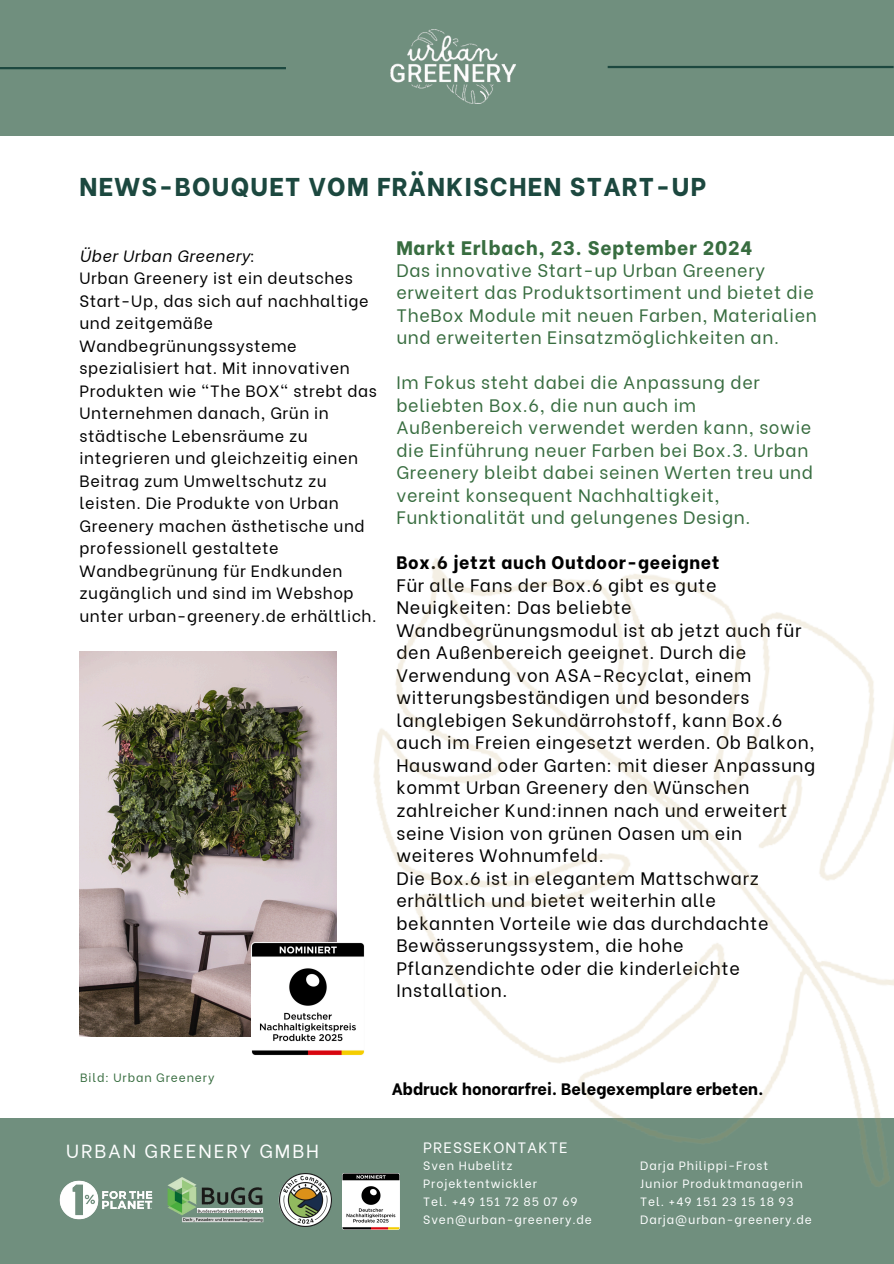
<style>
.page{position:relative;width:894px;height:1264px;background:#fff}
.page>*{position:absolute;margin:0;border:0;box-sizing:border-box;transform-origin:0 0}
.t1{font:800 25.65px "Be Vietnam";letter-spacing:.05em;color:#1c483f}
.t2{font:800 19.5px "Be Vietnam";letter-spacing:.035em;color:#386d40}
.t3{font:18.9px "Be Vietnam";letter-spacing:.1em;color:#feffff}
.t4{font:18px/22.5px "Be Vietnam";letter-spacing:.035em;color:#000}
.t5{font:18px/22.5px "Be Vietnam";letter-spacing:.035em;color:#386d40}
.t6{font:800 16.5px "Be Vietnam";color:#000}
.t7{font:16.35px/22.5px "Be Vietnam";letter-spacing:.035em;color:#000}
.t8{font:15px "Be Vietnam";letter-spacing:.075em;color:#feffff}
.t9{font:12px/18px "Be Vietnam";letter-spacing:.075em;color:#feffff}
.t10{font:12px "Be Vietnam";letter-spacing:.075em;color:#386d40}
.s1{font-style:italic}
.s2{font-weight:800}
</style>
<div class="page">
<div style="left:0;top:0;width:893px;height:136px;background:#708f7e"></div>
<div style="left:0;top:1118px;width:893px;height:145px;background:#708f7e"></div>
<img style="left:390px;top:30px;width:126px;height:74px">
<hr style="left:0;top:67px;width:286px;height:2px;background:#1c483f">
<hr style="left:607px;top:66px;width:286px;height:2px;background:#1c483f">
<img style="left:331px;top:558px;width:562px;height:661px">
<img style="left:167px;top:1177px;width:97px;height:46px">
<img style="left:59px;top:1180px;width:94px;height:39px">
<img style="left:279px;top:1173px;width:52px;height:52px">
<img style="left:80px;top:651px;width:256px;height:385px">
<img style="left:252px;top:942px;width:112px;height:113px">
<img style="left:343px;top:1173px;width:56px;height:56px">
<p class="t1" style="left:80px;top:165px;width:627px">NEWS-BOUQUET VOM FRÄNKISCHEN START-UP</p>
<p class="t7" style="left:80px;top:243px;width:299px"><span class="s1">Über Urban Greenery</span>:<br>Urban Greenery ist ein deutsches<br>Start-Up, das sich auf nachhaltige und zeitgemäße<br>Wandbegrünungssysteme spezialisiert hat. Mit innovativen<br>Produkten wie "The BOX" strebt das<br>Unternehmen danach, Grün in städtische Lebensräume zu integrieren und gleichzeitig einen<br>Beitrag zum Umweltschutz zu leisten. Die Produkte von Urban<br>Greenery machen ästhetische und professionell gestaltete<br>Wandbegrünung für Endkunden zugänglich und sind im Webshop unter urban-greenery.de erhältlich.</p>
<h1 class="t2" style="left:396px;top:232px;width:357px">Markt Erlbach, 23. September 2024</h1>
<h1 class="t5" style="left:396px;top:257px;width:422px">Das innovative Start-up Urban Greenery erweitert das Produktsortiment und bietet die TheBox Module mit neuen Farben, Materialien und erweiterten Einsatzmöglichkeiten an.</h1>
<h3 class="t5" style="left:396px;top:369px;width:418px">Im Fokus steht dabei die Anpassung der beliebten Box.6, die nun auch im Außenbereich verwendet werden kann, sowie die Einführung neuer Farben bei Box.3. Urban Greenery bleibt dabei seinen Werten treu und vereint konsequent Nachhaltigkeit, Funktionalität und gelungenes Design.</h3>
<h3 class="t4" style="left:396px;top:549px;width:420px"><span class="s2">Box.6 jetzt auch Outdoor-geeignet<br></span>Für alle Fans der Box.6 gibt es gute Neuigkeiten: Das beliebte Wandbegrünungsmodul ist ab jetzt auch für den Außenbereich geeignet. Durch die Verwendung von ASA-Recyclat, einem witterungsbeständigen und besonders langlebigen Sekundärrohstoff, kann Box.6 auch im Freien eingesetzt werden. Ob Balkon, Hauswand oder Garten: mit dieser Anpassung kommt Urban Greenery den Wünschen zahlreicher Kund:innen nach und erweitert seine Vision von grünen Oasen um ein weiteres Wohnumfeld.<br>Die Box.6 ist in elegantem Mattschwarz erhältlich und bietet weiterhin alle bekannten Vorteile wie das durchdachte Bewässerungssystem, die hohe Pflanzendichte oder die kinderleichte Installation.</h3>
<p class="t10" style="left:80px;top:1067px;width:136px">Bild: Urban Greenery</p>
<h3 class="t3" style="left:66px;top:1134px;width:254px">URBAN GREENERY GMBH</h3>
<p class="t6" style="left:392px;top:1075px;width:373px">Abdruck honorarfrei. Belegexemplare erbeten.</p>
<p class="t8" style="left:423px;top:1135px;width:146px">PRESSEKONTAKTE</p>
<p class="t9" style="left:423px;top:1155px;width:170px">Sven Hubelitz<br>Projektentwickler<br>Tel. +49 151 72 85 07 69<br>Sven@urban-greenery.de</p>
<p class="t9" style="left:640px;top:1154px;width:129px">Darja Philippi-Frost</p>
<p class="t9" style="left:640px;top:1172px;width:164px">Junior Produktmanagerin</p>
<h2 class="t9" style="left:640px;top:1190px;width:155px">Tel. +49 151 23 15 18 93</h2>
<p class="t9" style="left:640px;top:1208px;width:173px">Darja@urban-greenery.de</p>
</div>
